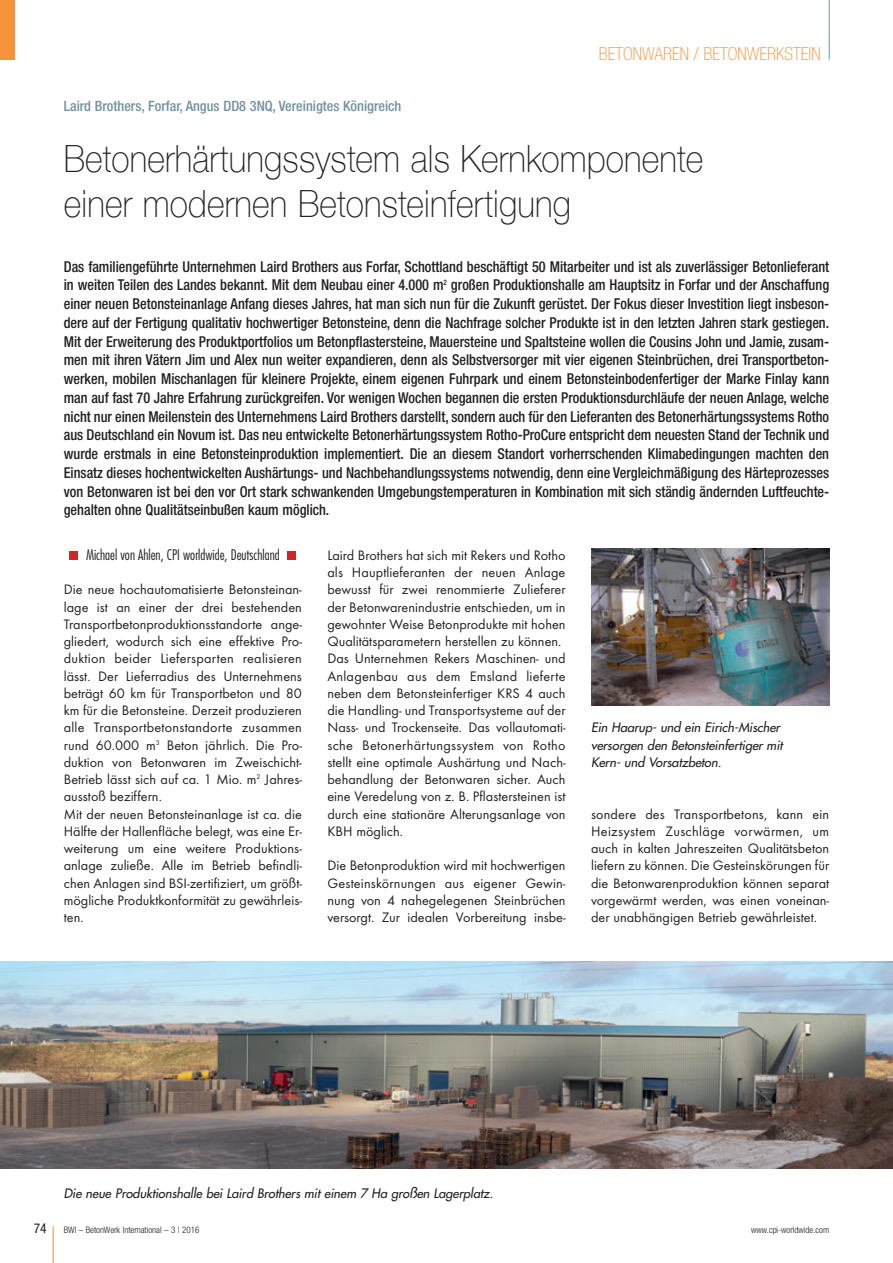
<style>
.page{position:relative;width:893px;height:1263px;background:#fff}
.page>*{position:absolute;margin:0;border:0;box-sizing:border-box;transform-origin:0 0}
.t1{font:100 37.5px/45px "Helvetica Neue";letter-spacing:.005em;color:#231f20;scale:.9 1}
.t2{font:100 condensed 18px "Helvetica Neue";color:#f69238}
.t3{font:500 condensed 15px/18.8px "Helvetica Neue";color:#231f20;text-align:justify;scale:.95 1}
.t4{font:14.25px/17.2px "Futura T";color:#231f20}
.t5{font:500 condensed 14.25px "Helvetica Neue";color:#73909f}
.t6{font:300 condensed 14.25px "Futura";color:#231f20}
.t7{font:condensed 13.5px "Helvetica Neue";color:#231f20}
.t8{font:italic 12.75px/17.2px "Futura";letter-spacing:-.005em;color:#231f20}
.t9{font:300 condensed 9px "Helvetica Neue";color:#231f20}
</style>
<div class="page">
<hr style="left:53px;top:1226px;width:1px;height:37px;background:#f69238">
<hr style="left:829px;top:0;width:1px;height:60px;background:#73909f">
<div style="left:0;top:0;width:15px;height:60px;background:#f69238"></div>
<div style="left:69px;top:551px;width:9px;height:9px;background:#d1232a"></div>
<div style="left:288px;top:551px;width:8px;height:9px;background:#d1232a"></div>
<img style="left:0;top:961px;width:893px;height:207px">
<img style="left:591px;top:549px;width:238px;height:156px">
<p class="t5" style="left:64px;top:101px;width:339px">Laird Brothers, Forfar, Angus DD8 3NQ, Vereinigtes Königreich</p>
<p class="t2" style="left:599px;top:47px;width:223px">BETONWAREN / BETONWERKSTEIN</p>
<h1 class="t1" style="left:64px;top:136px;width:712px">Betonerhärtungssystem als Kernkomponente einer modernen Betonsteinfertigung</h1>
<p class="t3" style="left:64px;top:258px;width:807px">Das familiengeführte Unternehmen Laird Brothers aus Forfar, Schottland beschäftigt 50 Mitarbeiter und ist als zuverlässiger Betonlieferant in weiten Teilen des Landes bekannt. Mit dem Neubau einer 4.000 m<sup>2</sup> großen Produktionshalle am Hauptsitz in Forfar und der Anschaffung einer neuen Betonsteinanlage Anfang dieses Jahres, hat man sich nun für die Zukunft gerüstet. Der Fokus dieser Investition liegt insbeson&shy;dere auf der Fertigung qualitativ hochwertiger Betonsteine, denn die Nachfrage solcher Produkte ist in den letzten Jahren stark gestiegen.<br>Mit der Erweiterung des Produktportfolios um Betonpflastersteine, Mauersteine und Spaltsteine wollen die Cousins John und Jamie, zusam&shy;men mit ihren Vätern Jim und Alex nun weiter expandieren, denn als Selbstversorger mit vier eigenen Steinbrüchen, drei Transportbeton - werken, mobilen Mischanlagen für kleinere Projekte, einem eigenen Fuhrpark und einem Betonsteinbodenfertiger der Marke Finlay kann man auf fast 70 Jahre Erfahrung zurückgreifen. Vor wenigen Wochen begannen die ersten Produktionsdurchläufe der neuen Anlage, welche nicht nur einen Meilenstein des Unternehmens Laird Brothers darstellt, sondern auch für den Lieferanten des Betonerhärtungssystems Rotho aus Deutschland ein Novum ist. Das neu entwickelte Betonerhärtungssystem Rotho-ProCure entspricht dem neuesten Stand der Technik und wurde erstmals in eine Betonsteinproduktion implementiert. Die an diesem Standort vorherrschenden Klimabedingungen machten den Einsatz dieses hochentwickelten Aushärtungs- und Nachbehandlungssystems notwendig, denn eine Vergleichmäßigung des Härteprozesses von Betonwaren ist bei den vor Ort stark schwankenden Umgebungstemperaturen in Kombination mit sich ständig ändernden Luftfeuchte - gehalten ohne Qualitätseinbußen kaum möglich.</p>
<p class="t6" style="left:86px;top:548px;width:195px">Michael von Ahlen, CPI worldwide, Deutschland</p>
<p class="t4" style="left:64px;top:582px;width:240px">Die neue hochautomatisierte Betonsteinan - lage ist an einer der drei bestehenden Transportbetonproduktionsstandorte ange&shy;gliedert, wodurch sich eine effektive Pro - duk tion beider Liefersparten realisieren lässt. Der Lieferradius des Unternehmens be trägt 60 km für Transportbeton und 80 km für die Betonsteine. Derzeit produzieren alle Transportbetonstandorte zusammen rund 60.000 m<sup>3</sup> Beton jährlich. Die Pro - duktion von Betonwaren im Zweischicht-Betrieb lässt sich auf ca. 1 Mio. m<sup>2</sup> Jahres - ausstoß beziffern.<br>Mit der neuen Betonsteinanlage ist ca. die Hälfte der Hallenfläche belegt, was eine Er - weiterung um eine weitere Produktions - anlage zuließe. Alle im Betrieb befindli&shy;chen Anlagen sind BSI-zertifiziert, um größt&shy;mögliche Produktkonformität zu gewährleis&shy;ten.</p>
<p class="t4" style="left:327px;top:548px;width:240px">Laird Brothers hat sich mit Rekers und Rotho als Hauptlieferanten der neuen Anlage bewusst für zwei renommierte Zulieferer der Betonwarenindustrie entschieden, um in gewohnter Weise Betonprodukte mit hohen Qualitätsparametern herstellen zu können.<br>Das Unternehmen Rekers Maschinen- und Anlagenbau aus dem Emsland lieferte neben dem Betonsteinfertiger KRS 4 auch die Handling- und Transportsysteme auf der Nass- und Trockenseite. Das vollautomati&shy;sche Betonerhärtungssystem von Rotho stellt eine optimale Aushärtung und Nach - behandlung der Betonwaren sicher. Auch eine Veredelung von z. B. Pflastersteinen ist durch eine stationäre Alterungsanlage von KBH möglich.</p>
<p class="t4" style="left:327px;top:858px;width:240px;text-align:justify">Die Betonproduktion wird mit hochwertigen Gesteinskörnungen aus eigener Gewin - nung von 4 nahegelegenen Steinbrüchen versorgt. Zur idealen Vorbereitung insbe-</p>
<p class="t8" style="left:591px;top:720px;width:195px">Ein Haarup- und ein Eirich-Mischer versorgen den Betonsteinfertiger mit<br>Kern- und Vorsatzbeton.</p>
<p class="t4" style="left:591px;top:806px;width:240px;text-align:justify">sondere des Transportbetons, kann ein Heiz system Zuschläge vorwärmen, um auch in kalten Jahreszeiten Qualitätsbeton liefern zu können. Die Gesteinskörungen für die Betonwarenproduktion können separat vorgewärmt werden, was einen voneinan&shy;der unabhängigen Betrieb gewährleistet.</p>
<p class="t8" style="left:64px;top:1186px;width:433px">Die neue Produktionshalle bei Laird Brothers mit einem 7 Ha großen Lagerplatz.</p>
<p class="t7" style="left:34px;top:1223px;width:14px">74</p>
<p class="t9" style="left:64px;top:1226px;width:137px">BWI – BetonWerk International – 3 | 2016</p>
<p class="t9" style="left:751px;top:1226px;width:79px">www.cpi-worldwide.com</p>
</div>
